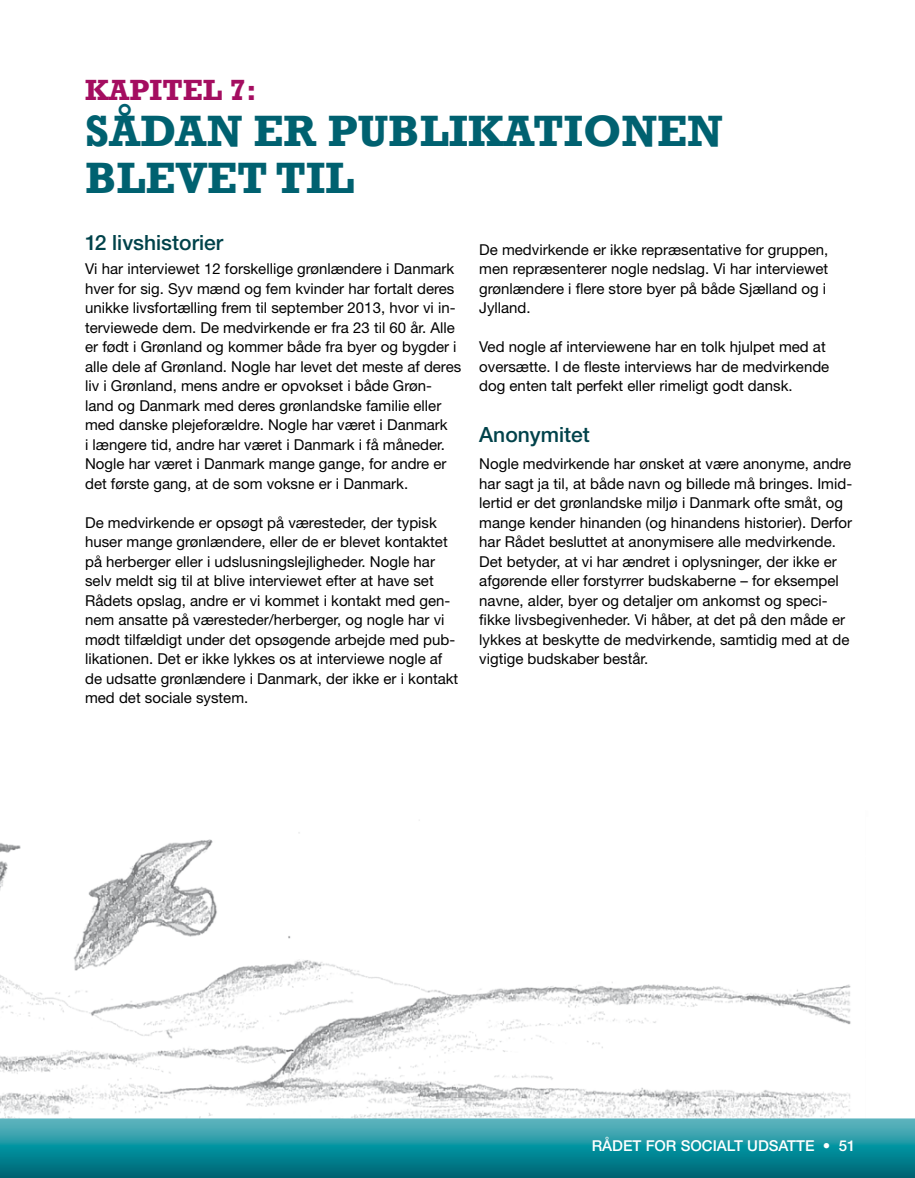
<style>
.page{position:relative;width:915px;height:1178px;background:#fff}
.page>*{position:absolute;margin:0;border:0;box-sizing:border-box;transform-origin:0 0}
.t1{font:700 45px/46.5px "Rockwell";color:#006170}
.t2{font:700 30px "Rockwell";color:#a40d60}
.t3{font:500 21px "Helvetica Neue LT Std";color:#00424a}
.t4{font:15px/19.5px "Helvetica Neue LT Std";color:#000}
.t5{font:500 15px "Helvetica Neue LT Std";color:#fff}
</style>
<div class="page">
<img style="left:0;top:820px;width:851px;height:298px">
<svg style="left:0;top:1118px;width:914px;height:60px;background:#1e8f9c"></svg>
<h2 class="t2" style="left:85px;top:72px;width:173px">KAPITEL 7:</h2>
<h1 class="t1" style="left:85px;top:108px;width:639px">SÅDAN ER PUBLIKATIONEN<br>BLEVET TIL</h1>
<h3 class="t3" style="left:85px;top:230px;width:139px">12 livshistorier</h3>
<p class="t4" style="left:85px;top:259px;width:377px">Vi har interviewet 12 forskellige grønlændere i Danmark hver for sig. Syv mænd og fem kvinder har fortalt deres unikke livsfortælling frem til september 2013, hvor vi in&shy;terviewede dem. De medvirkende er fra 23 til 60 år. Alle er født i Grønland og kommer både fra byer og bygder i alle dele af Grønland. Nogle har levet det meste af deres liv i Grønland, mens andre er opvokset i både Grøn&shy;land og Danmark med deres grønlandske familie eller med danske plejeforældre. Nogle har været i Danmark<br>i længere tid, andre har været i Danmark i få måneder.<br>Nogle har været i Danmark mange gange, for andre er det første gang, at de som voksne er i Danmark.</p>
<p class="t4" style="left:85px;top:512px;width:374px">De medvirkende er opsøgt på væresteder, der typisk huser mange grønlændere, eller de er blevet kontaktet på herberger eller i udslusningslejligheder. Nogle har selv meldt sig til at blive interviewet efter at have set Rådets opslag, andre er vi kommet i kontakt med gen&shy;nem ansatte på væresteder/herberger, og nogle har vi mødt tilfældigt under det opsøgende arbejde med pub&shy;likationen. Det er ikke lykkes os at interviewe nogle af de udsatte grønlændere i Danmark, der ikke er i kontakt med det sociale system.</p>
<p class="t4" style="left:479px;top:239px;width:350px">De medvirkende er ikke repræsentative for gruppen, men repræsenterer nogle nedslag. Vi har interviewet grønlændere i flere store byer på både Sjælland og i Jylland.</p>
<p class="t4" style="left:479px;top:337px;width:351px">Ved nogle af interviewene har en tolk hjulpet med at oversætte. I de fleste interviews har de medvirkende dog enten talt perfekt eller rimeligt godt dansk.</p>
<h3 class="t3" style="left:479px;top:422px;width:112px">Anonymitet</h3>
<p class="t4" style="left:479px;top:454px;width:374px">Nogle medvirkende har ønsket at være anonyme, andre har sagt ja til, at både navn og billede må bringes. Imid&shy;lertid er det grønlandske miljø i Danmark ofte småt, og mange kender hinanden (og hinandens historier). Derfor har Rådet besluttet at anonymisere alle medvirkende.<br>Det betyder, at vi har ændret i oplysninger, der ikke er afgørende eller forstyrrer budskaberne – for eksempel navne, alder, byer og detaljer om ankomst og speci&shy;fikke livsbegivenheder. Vi håber, at det på den måde er lykkes at beskytte de medvirkende, samtidig med at de vigtige budskaber består.</p>
<p class="t5" style="left:591px;top:1137px;width:265px">RÅDET FOR SOCIALT UDSATTE • 51</p>
</div>
